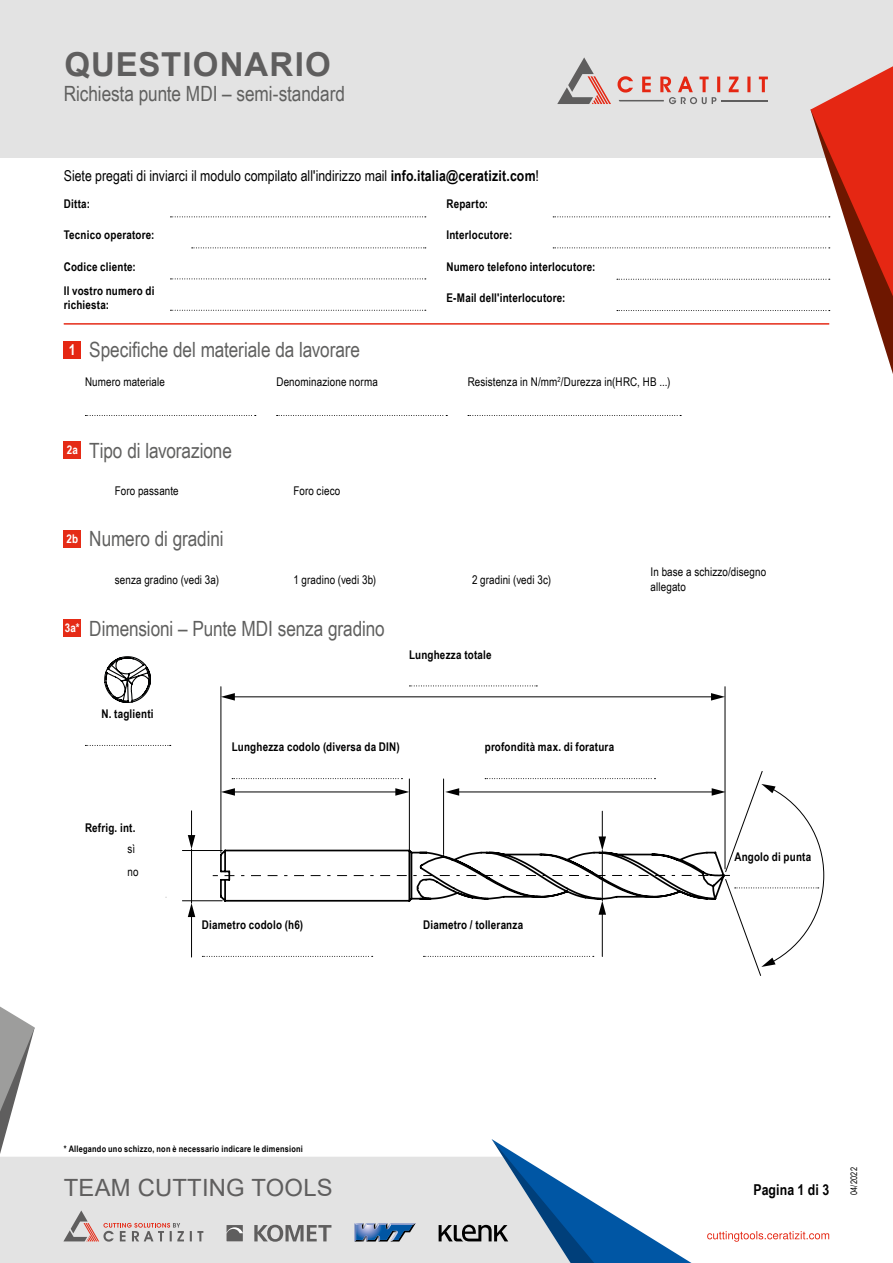
<style>
.page{position:relative;width:893px;height:1263px;background:#fff}
.page>*{position:absolute;margin:0;border:0;box-sizing:border-box;transform-origin:0 0}
.t1{font:700 33px "Arial";letter-spacing:.035em;color:#5f5e5e}
.t2{font:23.85px "Arial";letter-spacing:.01em;color:#5f5e5e}
.t3{font:21px "Arial Narrow";letter-spacing:-.005em;color:#60605f}
.t4{font:15px "Arial Narrow";color:#000}
.t5{font:700 15px "Arial Narrow";letter-spacing:.005em;color:#000}
.t6{font:700 12px/14.4px "Arial Narrow";letter-spacing:.015em;color:#000}
.t7{font:12px/23.4px "Arial Narrow";letter-spacing:.01em;color:#000}
.t8{font:700 9px "Arial Narrow";letter-spacing:.025em;color:#000}
.t9{font:9px "Arial Narrow";letter-spacing:.025em;color:#000}
.s1{font-weight:700}
.s2{font-weight:700;font-size:15px;color:#fff}
</style>
<div class="page">
<div style="left:0;top:0;width:893px;height:157px;background:#e3e3e3"></div>
<div style="left:35px;top:1157px;width:404px;height:106px;background:#e3e3e3"></div>
<svg style="left:63px;top:1210px;width:140px;height:31px;background:#d2c8c8"></svg>
<svg style="left:254px;top:1225px;width:77px;height:17px"></svg>
<svg style="left:226px;top:1225px;width:17px;height:16px"></svg>
<svg style="left:354px;top:1223px;width:62px;height:18px"></svg>
<svg style="left:0;top:1006px;width:35px;height:257px"></svg>
<svg style="left:439px;top:1139px;width:390px;height:124px"></svg>
<svg style="left:170px;top:310px;width:256px;height:1px"></svg>
<svg style="left:170px;top:279px;width:256px;height:1px"></svg>
<svg style="left:192px;top:247px;width:234px;height:1px"></svg>
<svg style="left:170px;top:216px;width:256px;height:1px"></svg>
<hr style="left:725px;top:687px;width:1px;height:182px;background:#000">
<hr style="left:220px;top:687px;width:1px;height:166px;background:#000">
<hr style="left:232px;top:696px;width:482px;height:1px;background:#000">
<svg style="left:221px;top:693px;width:14px;height:8px"></svg>
<svg style="left:711px;top:693px;width:14px;height:8px"></svg>
<hr style="left:191px;top:914px;width:1px;height:43px;background:#000">
<svg style="left:188px;top:903px;width:7px;height:14px"></svg>
<hr style="left:191px;top:849px;width:1px;height:54px;background:#000">
<svg style="left:188px;top:811px;width:7px;height:38px"></svg>
<svg style="left:202px;top:778px;width:623px;height:189px"></svg>
<svg style="left:409px;top:685px;width:128px;height:1px"></svg>
<svg style="left:104px;top:656px;width:47px;height:47px"></svg>
<hr style="left:64px;top:324px;width:765px;height:1px;background:#e52713">
<div style="left:64px;top:620px;width:17px;height:17px;background:#e52b16"></div>
<div style="left:64px;top:441px;width:17px;height:17px;background:#e52b16"></div>
<svg style="left:85px;top:745px;width:86px;height:1px"></svg>
<div style="left:64px;top:341px;width:17px;height:17px;background:#e52713"></div>
<svg style="left:85px;top:415px;width:171px;height:1px"></svg>
<svg style="left:277px;top:415px;width:170px;height:1px"></svg>
<svg style="left:468px;top:57px;width:425px;height:359px"></svg>
<div style="left:64px;top:530px;width:17px;height:17px;background:#e52b16"></div>
<h1 class="t1" style="left:64px;top:41px;width:268px">QUESTIONARIO</h1>
<h3 class="t3" style="left:64px;top:78px;width:283px">Richiesta punte MDI – semi-standard</h3>
<p class="t4" style="left:64px;top:165px;width:477px">Siete pregati di inviarci il modulo compilato all'indirizzo mail <span class="s1">info.italia@ceratizit.com</span>!</p>
<p class="t6" style="left:64px;top:196px;width:28px">Ditta:</p>
<p class="t6" style="left:446px;top:196px;width:43px">Reparto:</p>
<p class="t6" style="left:64px;top:227px;width:92px">Tecnico operatore:</p>
<p class="t6" style="left:446px;top:227px;width:67px">Interlocutore:</p>
<p class="t6" style="left:64px;top:258px;width:74px">Codice cliente:</p>
<p class="t6" style="left:446px;top:259px;width:150px">Numero telefono interlocutore:</p>
<p class="t6" style="left:64px;top:283px;width:92px">Il vostro numero di richiesta:</p>
<p class="t6" style="left:446px;top:290px;width:121px">E-Mail dell'interlocutore:</p>
<h3 class="t3" style="left:69px;top:334px;width:293px"><span class="s2">1</span> Specifiche del materiale da lavorare</h3>
<p class="t7" style="left:85px;top:369px;width:81px">Numero materiale</p>
<p class="t7" style="left:276px;top:369px;width:103px">Denominazione norma</p>
<p class="t7" style="left:468px;top:369px;width:204px">Resistenza in N/mm<sup>2</sup>/Durezza in(HRC, HB ...)</p>
<h3 class="t3" style="left:67px;top:435px;width:167px"><sup>2a</sup> Tipo di lavorazione</h3>
<p class="t7" style="left:115px;top:478px;width:65px">Foro passante</p>
<p class="t7" style="left:293px;top:478px;width:49px">Foro cieco</p>
<h3 class="t3" style="left:66px;top:524px;width:159px"><sup>2b</sup> Numero di gradini</h3>
<p class="t7" style="left:115px;top:567px;width:106px">senza gradino (vedi 3a)</p>
<p class="t7" style="left:293px;top:567px;width:84px">1 gradino (vedi 3b)</p>
<p class="t7" style="left:472px;top:567px;width:81px">2 gradini (vedi 3c)</p>
<p class="t7" style="left:651px;top:564px;width:117px;line-height:14.4px">In base a schizzo/disegno allegato</p>
<h3 class="t3" style="left:65px;top:613px;width:322px"><sup>3a*</sup> Dimensioni – Punte MDI senza gradino</h3>
<p class="t6" style="left:101px;top:706px;width:54px">N. taglienti</p>
<p class="t6" style="left:409px;top:646px;width:84px">Lunghezza totale</p>
<p class="t6" style="left:85px;top:820px;width:52px">Refrig. int.</p>
<p class="t7" style="left:128px;top:836px;width:13px">sì no</p>
<p class="t6" style="left:232px;top:739px;width:169px">Lunghezza codolo (diversa da DIN)</p>
<p class="t6" style="left:485px;top:739px;width:131px">profondità max. di foratura</p>
<p class="t6" style="left:202px;top:917px;width:103px">Diametro codolo (h6)</p>
<p class="t6" style="left:423px;top:917px;width:102px">Diametro / tolleranza</p>
<p class="t6" style="left:734px;top:848px;width:78px">Angolo di punta</p>
<p class="t8" style="left:64px;top:1141px;width:241px">* Allegando uno schizzo, non è necessario indicare le dimensioni</p>
<h2 class="t2" style="left:64px;top:1171px;width:270px">TEAM CUTTING TOOLS</h2>
<p class="t5" style="left:753px;top:1179px;width:77px">Pagina 1 di 3</p>
<p class="t9" style="left:847px;top:1195px;width:30px;rotate:-90deg">04/2022</p>
</div>
